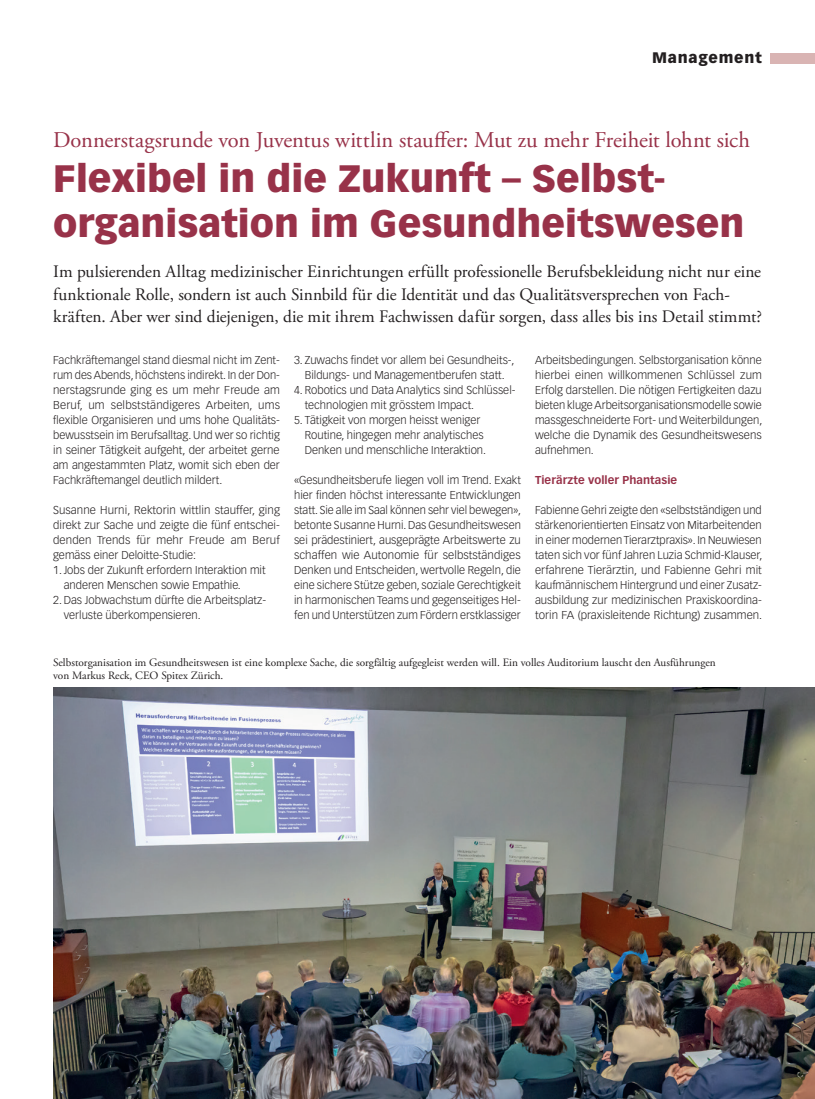
<style>
.page{position:relative;width:815px;height:1099px;background:#fff}
.page>*{position:absolute;margin:0;border:0;box-sizing:border-box;transform-origin:0 0}
.Titel_MM{font:900 37.5px/45px "Vectora LT Std";color:#983249}
.Obertitel_MM{font:22.5px "Adobe Garamond Pro";letter-spacing:-.01em;color:#983249}
.Lead{font:17.5px/22.5px "Adobe Garamond Pro";color:#231f20}
.t1{font:900 15px "Vectora LT Std";letter-spacing:.05em;color:#231f20}
.Lauftext{font:300 11.25px/15px "Vectora LT Std";color:#231f20;text-align:justify}
.Legende{font:11.25px/13.5px "Adobe Garamond Pro";color:#231f20}
.ZT_MM{font:700 11.25px "Vectora LT Std";letter-spacing:.01em;color:#983249}
</style>
<div class="page">
<div style="left:770px;top:53px;width:45px;height:10px;background:#d9b4b3"></div>
<img style="left:53px;top:687px;width:762px;height:411px">
<h3 class="t1" style="left:652px;top:49px;width:111px">Management</h3>
<p class="Obertitel_MM" style="left:53px;top:126px;width:698px">Donnerstagsrunde von Juventus wittlin stauffer: Mut zu mehr Freiheit lohnt sich</p>
<p class="Titel_MM" style="left:53px;top:155px;width:693px">Flexibel in die Zukunft – Selbst&shy;organisation im Gesundheitswesen</p>
<p class="Lead" style="left:53px;top:261px;width:710px">Im pulsierenden Alltag medizinischer Einrichtungen erfüllt professionelle Berufsbekleidung nicht nur eine funktionale Rolle, sondern ist auch Sinnbild für die Identität und das Qualitätsversprechen von Fach&shy;kräften. Aber wer sind diejenigen, die mit ihrem Fachwissen dafür sorgen, dass alles bis ins Detail stimmt?</p>
<p class="Lauftext" style="left:53px;top:353px;width:228px">Fachkräftemangel stand diesmal nicht im Zent&shy;rum des Abends, höchstens indirekt. In der Don&shy;nerstagsrunde ging es um mehr Freude am Beruf, um selbstständigeres Arbeiten, ums flexible Organisieren und ums hohe Qualitäts&shy;bewusstsein im Berufsalltag. Und wer so richtig in seiner Tätigkeit aufgeht, der arbeitet gerne am angestammten Platz, womit sich eben der Fachkräftemangel deutlich mildert.</p>
<p class="Lauftext" style="left:53px;top:503px;width:228px">Susanne Hurni, Rektorin wittlin stauffer, ging direkt zur Sache und zeigte die fünf entschei&shy;denden Trends für mehr Freude am Beruf gemäss einer Deloitte-Studie:</p>
<p class="Lauftext" style="left:64px;top:563px;width:203px;text-indent:-11px">1. Jobs der Zukunft erfordern Interaktion mit anderen Menschen sowie Empathie.</p>
<p class="Lauftext" style="left:64px;top:593px;width:204px;text-indent:-11px">2. Das Jobwachstum dürfte die Arbeitsplatz&shy;verluste überkompensieren.</p>
<p class="Lauftext" style="left:294px;top:353px;width:222px;text-align:center">3. Zuwachs findet vor allem bei Gesundheits-,<br>Bildungs- und Managementberufen statt.</p>
<p class="Lauftext" style="left:305px;top:383px;width:212px;text-indent:-11px">4. Robotics und Data Analytics sind Schlüssel&shy;technologien mit grösstem Impact.</p>
<p class="Lauftext" style="left:305px;top:413px;width:183px;text-align:left;text-indent:-11px">5. Tätigkeit von morgen heisst weniger<br>Routine, hingegen mehr analytisches<br>Denken und menschliche Interaktion.</p>
<p class="Lauftext" style="left:294px;top:473px;width:229px">«Gesundheitsberufe liegen voll im Trend. Exakt hier finden höchst interessante Entwicklungen statt. Sie alle im Saal können sehr viel bewegen», betonte Susanne Hurni. Das Gesundheitswesen sei prädestiniert, ausgeprägte Arbeitswerte zu schaffen wie Autonomie für selbstständiges Denken und Entscheiden, wertvolle Regeln, die eine sichere Stütze geben, soziale Gerechtigkeit in harmonischen Teams und gegenseitiges Hel&shy;fen und Unterstützen zum Fördern erstklassiger</p>
<p class="Lauftext" style="left:535px;top:353px;width:229px">Arbeitsbedingungen. Selbstorganisation könne hierbei einen willkommenen Schlüssel zum Erfolg darstellen. Die nötigen Fertigkeiten dazu bieten kluge Arbeitsorganisationsmodelle sowie massgeschneiderte Fort- und Weiterbildungen, welche die Dynamik des Gesundheitswesens aufnehmen.</p>
<p class="ZT_MM" style="left:535px;top:473px;width:144px">Tierärzte voller Phantasie</p>
<p class="Lauftext" style="left:535px;top:503px;width:229px">Fabienne Gehri zeigte den «selbstständigen und stärkenorientierten Einsatz von Mitarbeitenden in einer modernen Tierarztpraxis». In Neuwiesen taten sich vor fünf Jahren Luzia Schmid-Klauser, erfahrene Tierärztin, und Fabienne Gehri mit kaufmännischem Hintergrund und einer Zusatz&shy;ausbildung zur medizinischen Praxiskoordina&shy;torin FA (praxisleitende Richtung) zusammen.</p>
<p class="Legende" style="left:53px;top:656px;width:664px">Selbstorganisation im Gesundheitswesen ist eine komplexe Sache, die sorgfältig aufgegleist werden will. Ein volles Auditorium lauscht den Ausführungen von Markus Reck, CEO Spitex Zürich.</p>
</div>
